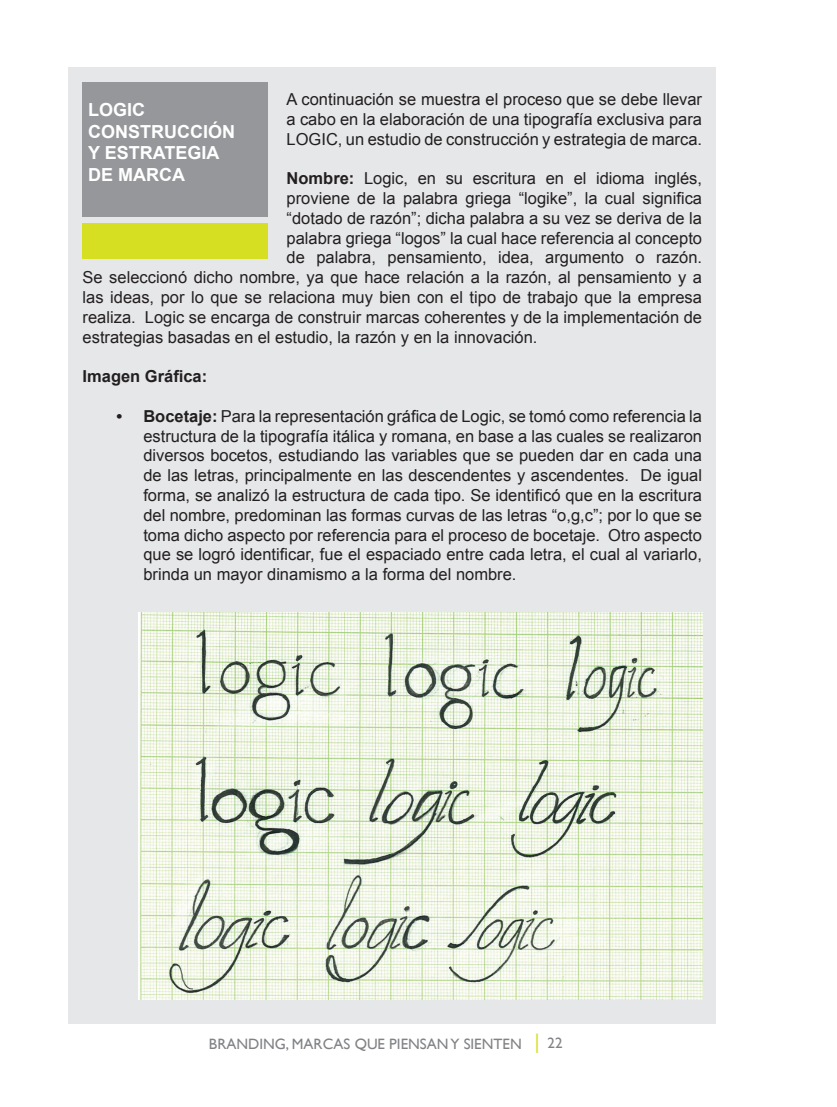
<style>
.page{position:relative;width:837px;height:1107px;background:#fff}
.page>*{position:absolute;margin:0;border:0;box-sizing:border-box;transform-origin:0 0}
.t1{font:700 18px/21.6px "Arial";color:#fff}
.t2{font:16.5px/19.8px "Arial";color:#231f20;text-align:justify}
.t3{font:700 16.5px "Arial";color:#231f20}
.t4{font:15px "Gill Sans";color:#808285}
.s1{font-weight:700}
.s2{font-family:"Century Gothic";font-size:21px;color:#d6df21}
.s3{font-family:"Century Gothic";color:#fff}
</style>
<div class="page">
<div style="left:68px;top:68px;width:648px;height:956px;background:#e6e7e9"></div>
<div style="left:83px;top:82px;width:185px;height:134px;background:#95979a"></div>
<div style="left:83px;top:223px;width:185px;height:36px;background:#d6df21"></div>
<img style="left:138px;top:613px;width:565px;height:387px">
<p class="t1" style="left:88px;top:100px;width:148px">LOGIC<br>CONSTRUCCIÓN<br>Y ESTRATEGIA<br>DE MARCA</p>
<p class="t2" style="left:287px;top:89px;width:417px">A continuación se muestra el proceso que se debe llevar a cabo en la elaboración de una tipografía exclusiva para LOGIC, un estudio de construcción y estrategia de marca.</p>
<p class="t2" style="left:287px;top:169px;width:417px"><span class="s1">Nombre:</span> Logic, en su escritura en el idioma inglés,</p>
<p class="t2" style="left:287px;top:188px;width:417px">proviene de la palabra griega “logike”, la cual significa</p>
<p class="t2" style="left:287px;top:208px;width:417px">“dotado de razón”; dicha palabra a su vez se deriva de la</p>
<p class="t2" style="left:287px;top:228px;width:417px">palabra griega “logos” la cual hace referencia al concepto</p>
<p class="t2" style="left:287px;top:248px;width:417px">de palabra, pensamiento, idea, argumento o razón.</p>
<p class="t2" style="left:83px;top:268px;width:621px">Se seleccionó dicho nombre, ya que hace relación a la razón, al pensamiento y a</p>
<p class="t2" style="left:83px;top:287px;width:621px">las ideas, por lo que se relaciona muy bien con el tipo de trabajo que la empresa</p>
<p class="t2" style="left:83px;top:307px;width:621px">realiza. Logic se encarga de construir marcas coherentes y de la implementación de</p>
<p class="t2" style="left:83px;top:327px;width:456px">estrategias basadas en el estudio, la razón y en la innovación.</p>
<p class="t3" style="left:83px;top:365px;width:126px">Imagen Gráfica:</p>
<p class="t2" style="left:143px;top:406px;width:560px;text-indent:-27px"><span class="s1">• Bocetaje:</span> Para la representación gráfica de Logic, se tomó como referencia la estructura de la tipografía itálica y romana, en base a las cuales se realizaron diversos bocetos, estudiando las variables que se pueden dar en cada una de las letras, principalmente en las descendentes y ascendentes. De igual forma, se analizó la estructura de cada tipo. Se identificó que en la escritura del nombre, predominan las formas curvas de las letras “o,g,c”; por lo que se toma dicho aspecto por referencia para el proceso de bocetaje. Otro aspecto que se logró identificar, fue el espaciado entre cada letra, el cual al variarlo, brinda un mayor dinamismo a la forma del nombre.</p>
<p class="t4" style="left:209px;top:1035px;width:367px">BRANDING, MARCAS QUE PIENSAN Y SIENTEN <span class="s2">|</span> 22 <span class="s3">X</span></p>
</div>
